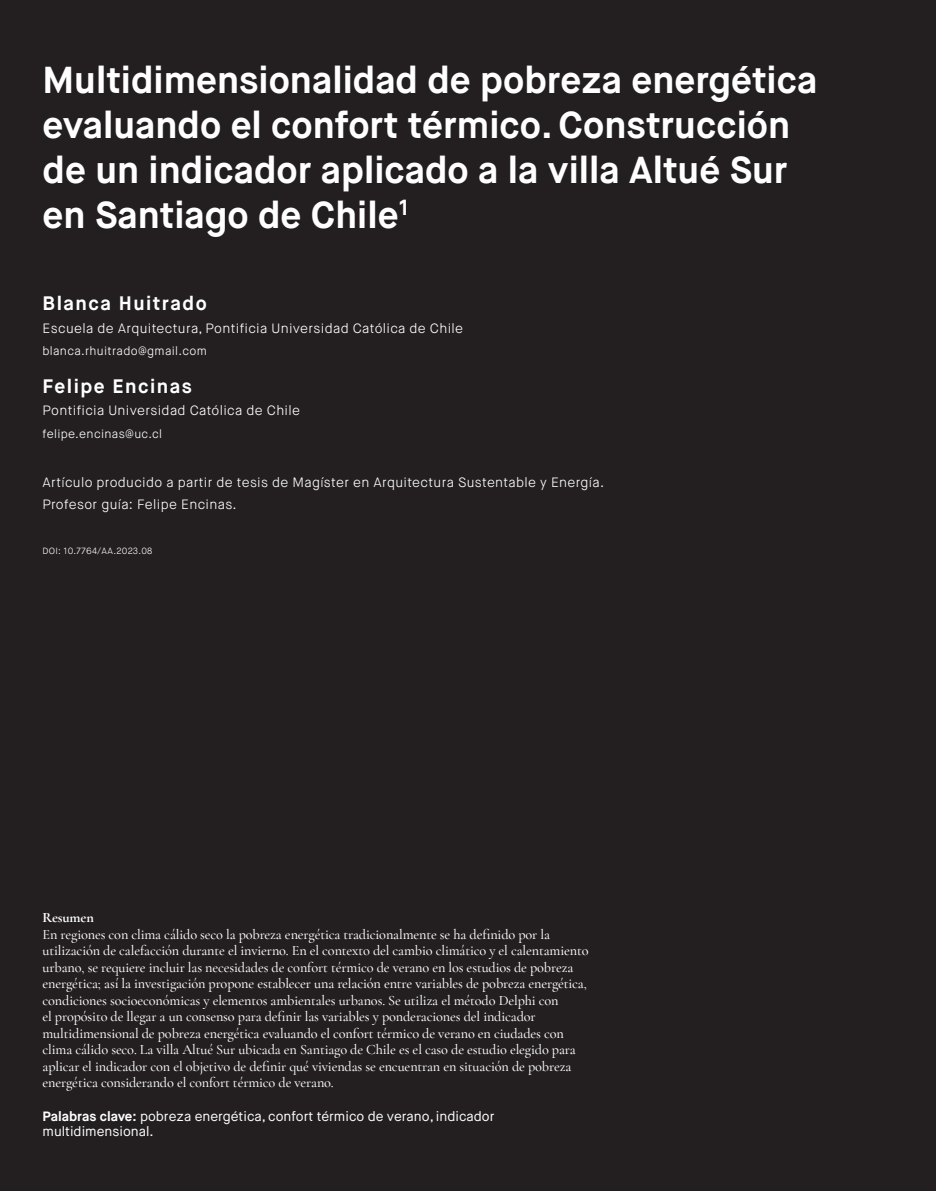
<style>
.page{position:relative;width:936px;height:1191px;background:#fff}
.page>*{position:absolute;margin:0;border:0;box-sizing:border-box;transform-origin:0 0}
._01_-_TITULO{font:700 37.5px/45px "Maison Neue";color:#fff}
._02_-_AUTOR{font:700 19.5px "Maison Neue";letter-spacing:.075em;color:#fff}
._04_-_TEXTO_GENERAL{font:500 14.25px/16.5px "Cormorant Garamond";letter-spacing:-.01em;color:#fff}
._04_-_TEXTO_GENERAL-2{font:700 14.25px "Cormorant Garamond";letter-spacing:-.01em;color:#fff}
._02_-_AUTOR-2{font:300 13.5px/22.5px "Maison Neue";letter-spacing:.025em;color:#fff}
.t1{font:13.5px/15px "Maison Neue";color:#fff}
._02_-_AUTOR-3{font:300 12px "Maison Neue";letter-spacing:.025em;color:#fff}
._02_-_AUTOR-4{font:300 9px "Maison Neue";letter-spacing:.025em;color:#fff}
.s1{font-weight:700}
</style>
<div class="page">
<div style="left:0;top:0;width:935px;height:1191px;background:#231f20"></div>
<p class="_01_-_TITULO" style="left:43px;top:58px;width:776px">Multidimensionalidad de pobreza energética evaluando el confort térmico. Construcción de un indicador aplicado a la villa Altué Sur en Santiago de Chile<sup>1</sup></p>
<p class="_02_-_AUTOR" style="left:43px;top:291px;width:166px">Blanca Huitrado</p>
<p class="_02_-_AUTOR-2" style="left:43px;top:317px;width:422px">Escuela de Arquitectura, Pontificia Universidad Católica de Chile</p>
<p class="_02_-_AUTOR-3" style="left:43px;top:343px;width:166px">blanca.rhuitrado@gmail.com</p>
<p class="_02_-_AUTOR" style="left:43px;top:373px;width:151px">Felipe Encinas</p>
<p class="_02_-_AUTOR-2" style="left:43px;top:399px;width:259px">Pontificia Universidad Católica de Chile</p>
<p class="_02_-_AUTOR-3" style="left:43px;top:426px;width:121px">felipe.encinas@uc.cl</p>
<p class="_02_-_AUTOR-2" style="left:43px;top:471px;width:563px">Artículo producido a partir de tesis de Magíster en Arquitectura Sustentable y Energía.<br>Profesor guía: Felipe Encinas.</p>
<p class="_02_-_AUTOR-4" style="left:43px;top:545px;width:111px">DOI: 10.7764/AA.2023.08</p>
<p class="_04_-_TEXTO_GENERAL-2" style="left:43px;top:908px;width:53px">Resumen</p>
<p class="_04_-_TEXTO_GENERAL" style="left:43px;top:925px;width:547px">En regiones con clima cálido seco la pobreza energética tradicionalmente se ha definido por la utilización de calefacción durante el invierno. En el contexto del cambio climático y el calentamiento urbano, se requiere incluir las necesidades de confort térmico de verano en los estudios de pobreza energética; así la investigación propone establecer una relación entre variables de pobreza energética, condiciones socioeconómicas y elementos ambientales urbanos. Se utiliza el método Delphi con<br>el propósito de llegar a un consenso para definir las variables y ponderaciones del indicador multidimensional de pobreza energética evaluando el confort térmico de verano en ciudades con clima cálido seco. La villa Altué Sur ubicada en Santiago de Chile es el caso de estudio elegido para aplicar el indicador con el objetivo de definir qué viviendas se encuentran en situación de pobreza energética considerando el confort térmico de verano.</p>
<p class="t1" style="left:43px;top:1108px;width:453px"><span class="s1">Palabras clave:</span> pobreza energética, confort térmico de verano, indicador multidimensional.</p>
</div>
